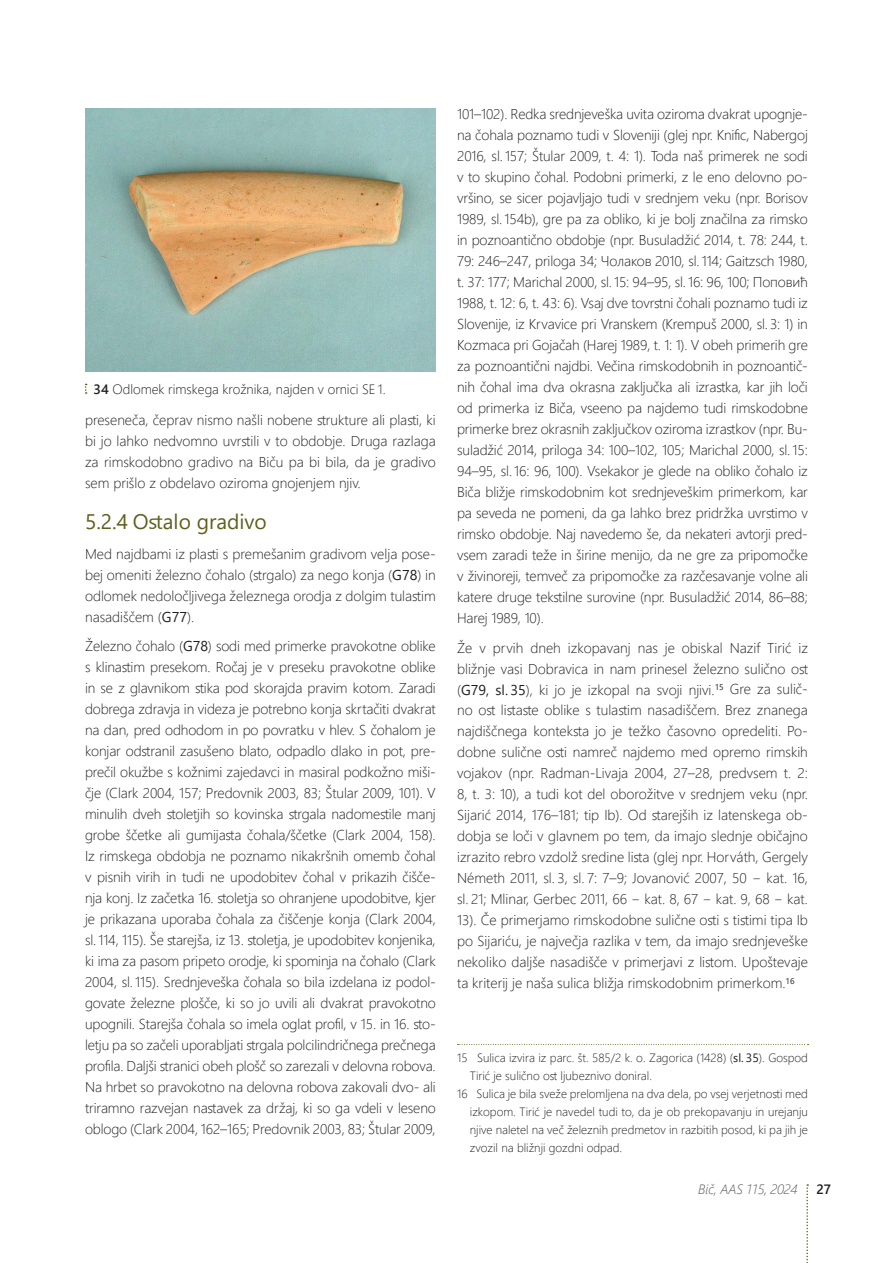
<style>
.page{position:relative;width:893px;height:1263px;background:#fff}
.page>*{position:absolute;margin:0;border:0;box-sizing:border-box;transform-origin:0 0}
.t1{font:21px "Segoe UI";color:#5e611e}
.t2{font:300 14.25px/21px "Segoe UI";color:#231f20;text-align:justify}
.t3{font:300 13.5px "Segoe UI";color:#231f20}
.t4{font:italic 300 13.5px "Segoe UI";color:#57585a}
.t5{font:600 13.5px "Segoe UI";color:#231f20}
.t6{font:300 12px "Segoe UI";color:#231f20}
.s1{font-weight:600}
.s2{font-weight:400}
</style>
<div class="page">
<svg style="left:457px;top:1044px;width:351px;height:1px"></svg>
<img style="left:85px;top:108px;width:351px;height:264px">
<svg style="left:85px;top:384px;width:2px;height:10px"></svg>
<svg style="left:806px;top:1184px;width:2px;height:79px"></svg>
<p class="t3" style="left:94px;top:376px;width:294px"><span class="s1">34</span> Odlomek rimskega krožnika, najden v ornici SE 1.</p>
<p class="t2" style="left:85px;top:408px;width:352px">preseneča, čeprav nismo našli nobene strukture ali plasti, ki bi jo lahko nedvomno uvrstili v to obdobje. Druga razlaga za rimskodobno gradivo na Biču pa bi bila, da je gradivo sem prišlo z obdelavo oziroma gnojenjem njiv.</p>
<h1 class="t1" style="left:85px;top:502px;width:183px">5.2.4 Ostalo gradivo</h1>
<p class="t2" style="left:85px;top:542px;width:352px">Med najdbami iz plasti s premešanim gradivom velja pose&shy;bej omeniti železno čohalo (strgalo) za nego konja (<span class="s2">G78</span>) in odlomek nedoločljivega železnega orodja z dolgim tulastim nasadiščem (<span class="s2">G77</span>).</p>
<p class="t2" style="left:85px;top:634px;width:352px">Železno čohalo (<span class="s2">G78</span>) sodi med primerke pravokotne oblike s klinastim presekom. Ročaj je v preseku pravokotne oblike in se z glavnikom stika pod skorajda pravim kotom. Zaradi dobrega zdravja in videza je potrebno konja skrtačiti dvakrat na dan, pred odhodom in po povratku v hlev. S čohalom je konjar odstranil zasušeno blato, odpadlo dlako in pot, pre&shy;prečil okužbe s kožnimi zajedavci in masiral podkožno miši&shy;čje (Clark 2004, 157; Predovnik 2003, 83; Štular 2009, 101). V minulih dveh stoletjih so kovinska strgala nadomestile manj grobe ščetke ali gumijasta čohala/ščetke (Clark 2004, 158).<br>Iz rimskega obdobja ne poznamo nikakršnih omemb čohal v pisnih virih in tudi ne upodobitev čohal v prikazih čišče&shy;nja konj. Iz začetka 16. stoletja so ohranjene upodobitve, kjer je prikazana uporaba čohala za čiščenje konja (Clark 2004, sl. 114, 115). Še starejša, iz 13. stoletja, je upodobitev konjenika, ki ima za pasom pripeto orodje, ki spominja na čohalo (Clark 2004, sl. 115). Srednjeveška čohala so bila izdelana iz podol&shy;govate železne plošče, ki so jo uvili ali dvakrat pravokotno upognili. Starejša čohala so imela oglat profil, v 15. in 16. sto&shy;letju pa so začeli uporabljati strgala polcilindričnega prečnega profila. Daljši stranici obeh plošč so zarezali v delovna robova.<br>Na hrbet so pravokotno na delovna robova zakovali dvo- ali triramno razvejan nastavek za držaj, ki so ga vdeli v leseno oblogo (Clark 2004, 162–165; Predovnik 2003, 83; Štular 2009,</p>
<p class="t2" style="left:457px;top:102px;width:352px">101–102). Redka srednjeveška uvita oziroma dvakrat upognje&shy;na čohala poznamo tudi v Sloveniji (glej npr. Knific, Nabergoj 2016, sl. 157; Štular 2009, t. 4: 1). Toda naš primerek ne sodi v to skupino čohal. Podobni primerki, z le eno delovno po&shy;vršino, se sicer pojavljajo tudi v srednjem veku (npr. Borisov 1989, sl. 154b), gre pa za obliko, ki je bolj značilna za rimsko in poznoantično obdobje (npr. Busuladžić 2014, t. 78: 244, t.<br>79: 246–247, priloga 34; Чолаков 2010, sl. 114; Gaitzsch 1980, t. 37: 177; Marichal 2000, sl. 15: 94–95, sl. 16: 96, 100; Поповић 1988, t. 12: 6, t. 43: 6). Vsaj dve tovrstni čohali poznamo tudi iz Slovenije, iz Krvavice pri Vranskem (Krempuš 2000, sl. 3: 1) in Kozmaca pri Gojačah (Harej 1989, t. 1: 1). V obeh primerih gre za poznoantični najdbi. Večina rimskodobnih in poznoantič&shy;nih čohal ima dva okrasna zaključka ali izrastka, kar jih loči od primerka iz Biča, vseeno pa najdemo tudi rimskodobne primerke brez okrasnih zaključkov oziroma izrastkov (npr. Bu&shy;suladžić 2014, priloga 34: 100–102, 105; Marichal 2000, sl. 15:<br>94–95, sl. 16: 96, 100). Vsekakor je glede na obliko čohalo iz Biča bližje rimskodobnim kot srednjeveškim primerkom, kar pa seveda ne pomeni, da ga lahko brez pridržka uvrstimo v rimsko obdobje. Naj navedemo še, da nekateri avtorji pred&shy;vsem zaradi teže in širine menijo, da ne gre za pripomočke v živinoreji, temveč za pripomočke za razčesavanje volne ali katere druge tekstilne surovine (npr. Busuladžić 2014, 86–88; Harej 1989, 10).</p>
<p class="t2" style="left:457px;top:636px;width:352px">Že v prvih dneh izkopavanj nas je obiskal Nazif Tirić iz bližnje vasi Dobravica in nam prinesel železno sulično ost (<span class="s2">G79, sl. 35</span>), ki jo je izkopal na svoji njivi.<sup>15</sup> Gre za sulič&shy;no ost listaste oblike s tulastim nasadiščem. Brez znanega najdiščnega konteksta jo je težko časovno opredeliti. Po&shy;dobne sulične osti namreč najdemo med opremo rimskih vojakov (npr. Radman-Livaja 2004, 27–28, predvsem t. 2:<br>8, t. 3: 10), a tudi kot del oborožitve v srednjem veku (npr.<br>Sijarić 2014, 176–181; tip Ib). Od starejših iz latenskega ob&shy;dobja se loči v glavnem po tem, da imajo slednje običajno izrazito rebro vzdolž sredine lista (glej npr. Horváth, Gergely Németh 2011, sl. 3, sl. 7: 7–9; Jovanović 2007, 50 − kat. 16, sl. 21; Mlinar, Gerbec 2011, 66 − kat. 8, 67 − kat. 9, 68 − kat.<br>13). Če primerjamo rimskodobne sulične osti s tistimi tipa Ib po Sijariću, je največja razlika v tem, da imajo srednjeveške nekoliko daljše nasadišče v primerjavi z listom. Upoštevaje ta kriterij je naša sulica bližja rimskodobnim primerkom.<sup>16</sup></p>
<p class="t6" style="left:457px;top:1047px;width:352px">15 Sulica izvira iz parc. št. 585/2 k. o. Zagorica (1428) (<span class="s2">sl. 35</span>). Gospod</p>
<p class="t6" style="left:470px;top:1065px;width:184px">Tirić je sulično ost ljubeznivo doniral.</p>
<p class="t6" style="left:457px;top:1083px;width:352px">16 Sulica je bila sveže prelomljena na dva dela, po vsej verjetnosti med</p>
<p class="t6" style="left:470px;top:1101px;width:340px">izkopom. Tirić je navedel tudi to, da je ob prekopavanju in urejanju</p>
<p class="t6" style="left:470px;top:1119px;width:340px">njive naletel na več železnih predmetov in razbitih posod, ki pa jih je</p>
<p class="t6" style="left:470px;top:1137px;width:154px">zvozil na bližnji gozdni odpad.</p>
<p class="t4" style="left:698px;top:1176px;width:100px">Bič, AAS 115, 2024</p>
<p class="t5" style="left:816px;top:1176px;width:16px">27</p>
</div>
